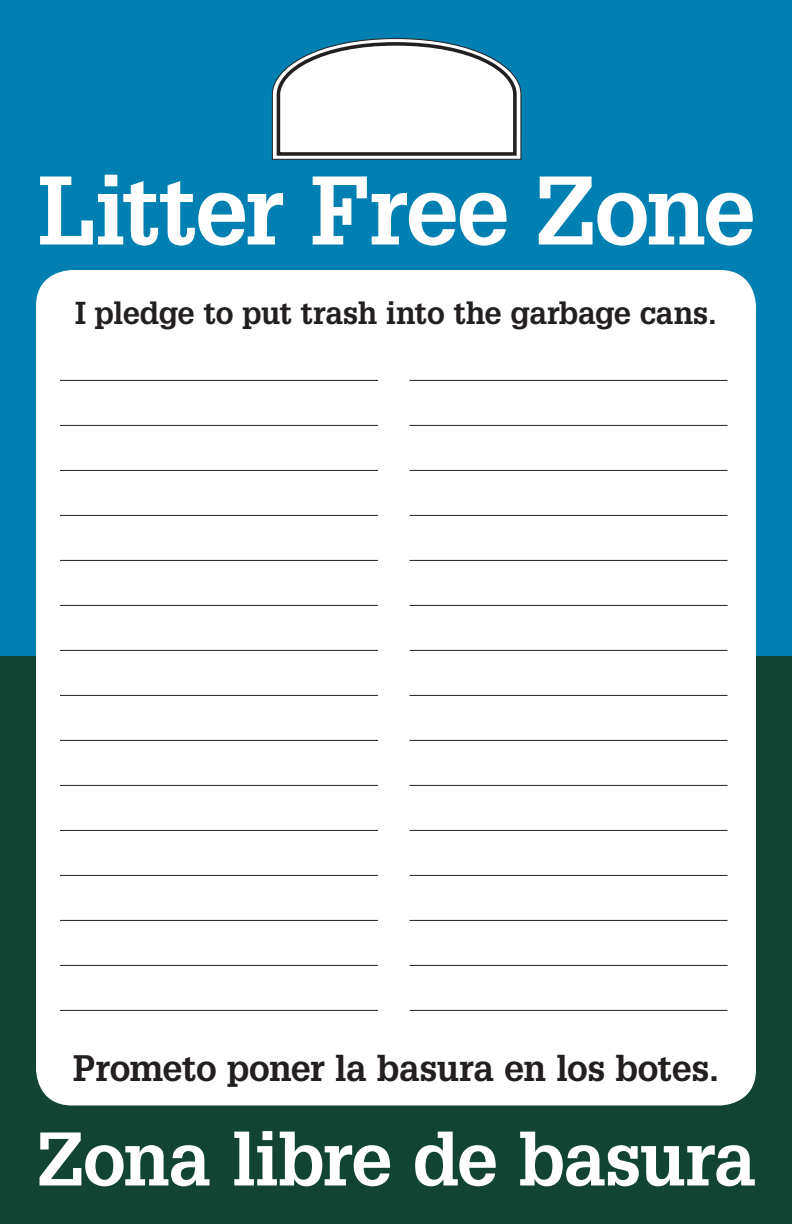
<style>
.page{position:relative;width:792px;height:1224px;background:#fff}
.page>*{position:absolute;margin:0;border:0;box-sizing:border-box;transform-origin:0 0}
.t1{font:700 95px "Glypha LT Std";letter-spacing:-.02em;color:#fff}
.t2{font:700 74px "Glypha LT Std";letter-spacing:-.02em;color:#fff}
.t3{font:700 36px "Glypha LT Std";letter-spacing:-.015em;color:#231f20}
.t4{font:700 31px "Glypha LT Std";letter-spacing:-.015em;color:#231f20}
</style>
<div class="page">
<div style="left:0;top:520px;width:792px;height:704px;background:#114432"></div>
<div style="left:0;top:0;width:792px;height:656px;background:#0080b2"></div>
<div style="left:36px;top:270px;width:720px;height:836px;background:#fff;border-radius:36px"></div>
<svg style="left:272px;top:38px;width:249px;height:121px;background:#d2dee3"></svg>
<hr style="left:60px;top:380px;width:318px;height:1px;background:#231f20">
<hr style="left:60px;top:425px;width:318px;height:1px;background:#231f20">
<hr style="left:60px;top:470px;width:318px;height:1px;background:#231f20">
<hr style="left:60px;top:515px;width:318px;height:1px;background:#231f20">
<hr style="left:60px;top:560px;width:318px;height:1px;background:#231f20">
<hr style="left:60px;top:605px;width:318px;height:1px;background:#231f20">
<hr style="left:60px;top:650px;width:318px;height:1px;background:#231f20">
<hr style="left:60px;top:695px;width:318px;height:1px;background:#231f20">
<hr style="left:60px;top:740px;width:318px;height:1px;background:#231f20">
<hr style="left:60px;top:785px;width:318px;height:1px;background:#231f20">
<hr style="left:60px;top:830px;width:318px;height:1px;background:#231f20">
<hr style="left:60px;top:875px;width:318px;height:1px;background:#231f20">
<hr style="left:60px;top:920px;width:318px;height:1px;background:#231f20">
<hr style="left:60px;top:965px;width:318px;height:1px;background:#231f20">
<hr style="left:60px;top:1010px;width:318px;height:1px;background:#231f20">
<hr style="left:410px;top:380px;width:318px;height:1px;background:#231f20">
<hr style="left:410px;top:425px;width:318px;height:1px;background:#231f20">
<hr style="left:410px;top:470px;width:318px;height:1px;background:#231f20">
<hr style="left:410px;top:515px;width:318px;height:1px;background:#231f20">
<hr style="left:410px;top:560px;width:318px;height:1px;background:#231f20">
<hr style="left:410px;top:605px;width:318px;height:1px;background:#231f20">
<hr style="left:410px;top:650px;width:318px;height:1px;background:#231f20">
<hr style="left:410px;top:695px;width:318px;height:1px;background:#231f20">
<hr style="left:410px;top:740px;width:318px;height:1px;background:#231f20">
<hr style="left:410px;top:785px;width:318px;height:1px;background:#231f20">
<hr style="left:410px;top:830px;width:318px;height:1px;background:#231f20">
<hr style="left:410px;top:875px;width:318px;height:1px;background:#231f20">
<hr style="left:410px;top:920px;width:318px;height:1px;background:#231f20">
<hr style="left:410px;top:965px;width:318px;height:1px;background:#231f20">
<hr style="left:410px;top:1010px;width:318px;height:1px;background:#231f20">
<p class="t1" style="left:38px;top:152px;width:719px">Litter Free Zone</p>
<p class="t4" style="left:75px;top:293px;width:643px">I pledge to put trash into the garbage cans.</p>
<p class="t3" style="left:73px;top:1046px;width:648px">Prometo poner la basura en los botes.</p>
<p class="t2" style="left:37px;top:1113px;width:721px">Zona libre de basura</p>
</div>
